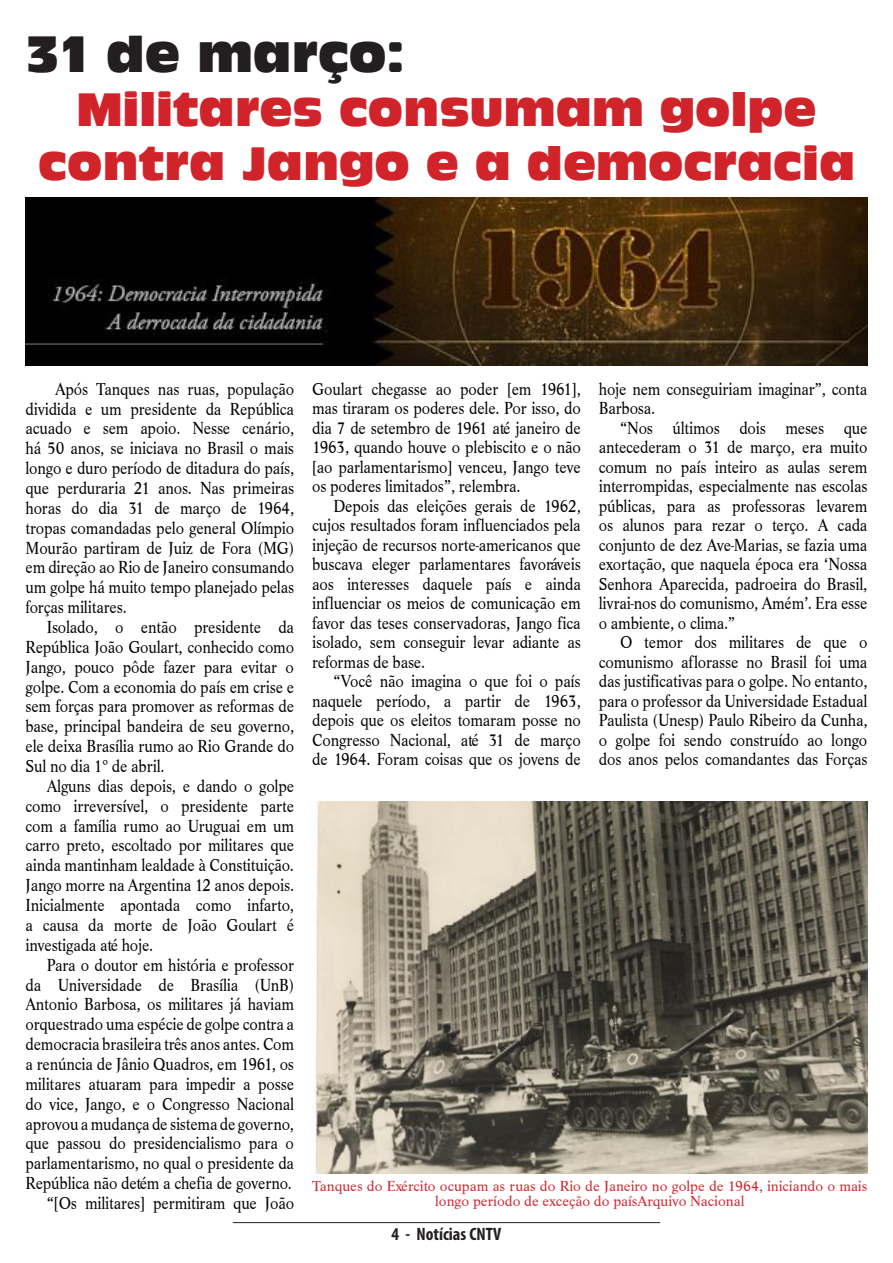
<style>
.page{position:relative;width:893px;height:1263px;background:#fff}
.page>*{position:absolute;margin:0;border:0;box-sizing:border-box;transform-origin:0 0}
.t1{font:46.5px "Antique Olive Compact";color:#231f20}
.t2{font:43.5px/54px "Antique Olive Compact";color:#d1232a;text-align:center}
.t3{font:18px/19.8px "Life T";letter-spacing:-.01em;color:#000;text-align:justify;scale:.9 1}
.t4{font:700 condensed 18px "Myriad Pro";color:#231f20}
.t5{font:15px/15px "Life T";color:#d1232a;text-align:center}
</style>
<div class="page">
<hr style="left:233px;top:1222px;width:427px;height:1px;background:#231f20">
<img style="left:26px;top:198px;width:841px;height:168px">
<img style="left:312px;top:801px;width:555px;height:372px">
<p class="t1" style="left:26px;top:23px;width:380px">31 de março:</p>
<p class="t2" style="left:38px;top:82px;width:818px">Militares consumam golpe contra Jango e a democracia</p>
<p class="t3" style="left:26px;top:379px;width:300px;text-indent:30px">Após Tanques nas ruas, população dividida e um presidente da República acuado e sem apoio. Nesse cenário, há 50 anos, se iniciava no Brasil o mais longo e duro período de ditadura do país, que perduraria 21 anos. Nas primeiras horas do dia 31 de março de 1964, tropas comandadas pelo general Olímpio Mourão partiram de Juiz de Fora (MG) em direção ao Rio de Janeiro consumando um golpe há muito tempo planejado pelas forças militares.</p>
<p class="t3" style="left:26px;top:617px;width:300px;text-indent:21px">Isolado, o então presidente da República João Goulart, conhecido como Jango, pouco pôde fazer para evitar o golpe. Com a economia do país em crise e sem forças para promover as reformas de base, principal bandeira de seu governo, ele deixa Brasília rumo ao Rio Grande do Sul no dia 1º de abril.</p>
<p class="t3" style="left:26px;top:776px;width:300px;text-indent:21px">Alguns dias depois, e dando o golpe como irreversível, o presidente parte com a família rumo ao Uruguai em um carro preto, escoltado por militares que ainda mantinham lealdade à Constituição.<br>Jango morre na Argentina 12 anos depois.<br>Inicialmente apontada como infarto, a causa da morte de João Goulart é investigada até hoje.</p>
<p class="t3" style="left:26px;top:955px;width:300px;text-indent:21px">Para o doutor em história e professor da Universidade de Brasília (UnB)<br>Antonio Barbosa, os militares já haviam orquestrado uma espécie de golpe contra a democracia brasileira três anos antes. Com a renúncia de Jânio Quadros, em 1961, os militares atuaram para impedir a posse do vice, Jango, e o Congresso Nacional aprovou a mudança de sistema de governo, que passou do presidencialismo para o parlamentarismo, no qual o presidente da República não detém a chefia de governo.</p>
<p class="t3" style="left:47px;top:1193px;width:276px">“[Os militares] permitiram que João</p>
<p class="t3" style="left:312px;top:379px;width:300px">Goulart chegasse ao poder [em 1961], mas tiraram os poderes dele. Por isso, do dia 7 de setembro de 1961 até janeiro de 1963, quando houve o plebiscito e o não [ao parlamentarismo] venceu, Jango teve os poderes limitados”, relembra.</p>
<p class="t3" style="left:312px;top:496px;width:300px;text-indent:21px">Depois das eleições gerais de 1962, cujos resultados foram influenciados pela injeção de recursos norte-americanos que buscava eleger parlamentares favoráveis aos interesses daquele país e ainda influenciar os meios de comunicação em favor das teses conservadoras, Jango fica isolado, sem conseguir levar adiante as reformas de base.</p>
<p class="t3" style="left:312px;top:672px;width:300px;text-indent:21px">“Você não imagina o que foi o país naquele período, a partir de 1963, depois que os eleitos tomaram posse no Congresso Nacional, até 31 de março de 1964. Foram coisas que os jovens de</p>
<p class="t3" style="left:599px;top:379px;width:300px">hoje nem conseguiriam imaginar”, conta<br>Barbosa.</p>
<p class="t3" style="left:599px;top:418px;width:300px;text-indent:21px">“Nos últimos dois meses que antecederam o 31 de março, era muito comum no país inteiro as aulas serem interrompidas, especialmente nas escolas públicas, para as professoras levarem os alunos para rezar o terço. A cada conjunto de dez Ave-Marias, se fazia uma exortação, que naquela época era ‘Nossa Senhora Aparecida, padroeira do Brasil, livrai-nos do comunismo, Amém’. Era esse o ambiente, o clima.”</p>
<p class="t3" style="left:599px;top:633px;width:300px;text-indent:21px">O temor dos militares de que o comunismo aflorasse no Brasil foi uma das justificativas para o golpe. No entanto, para o professor da Universidade Estadual Paulista (Unesp) Paulo Ribeiro da Cunha, o golpe foi sendo construído ao longo dos anos pelos comandantes das Forças</p>
<p class="t5" style="left:312px;top:1178px;width:557px">Tanques do Exército ocupam as ruas do Rio de Janeiro no golpe de 1964, iniciando o mais longo período de exceção do paísArquivo Nacional</p>
<p class="t4" style="left:392px;top:1223px;width:111px">4 - Notícias CNTV</p>
</div>
